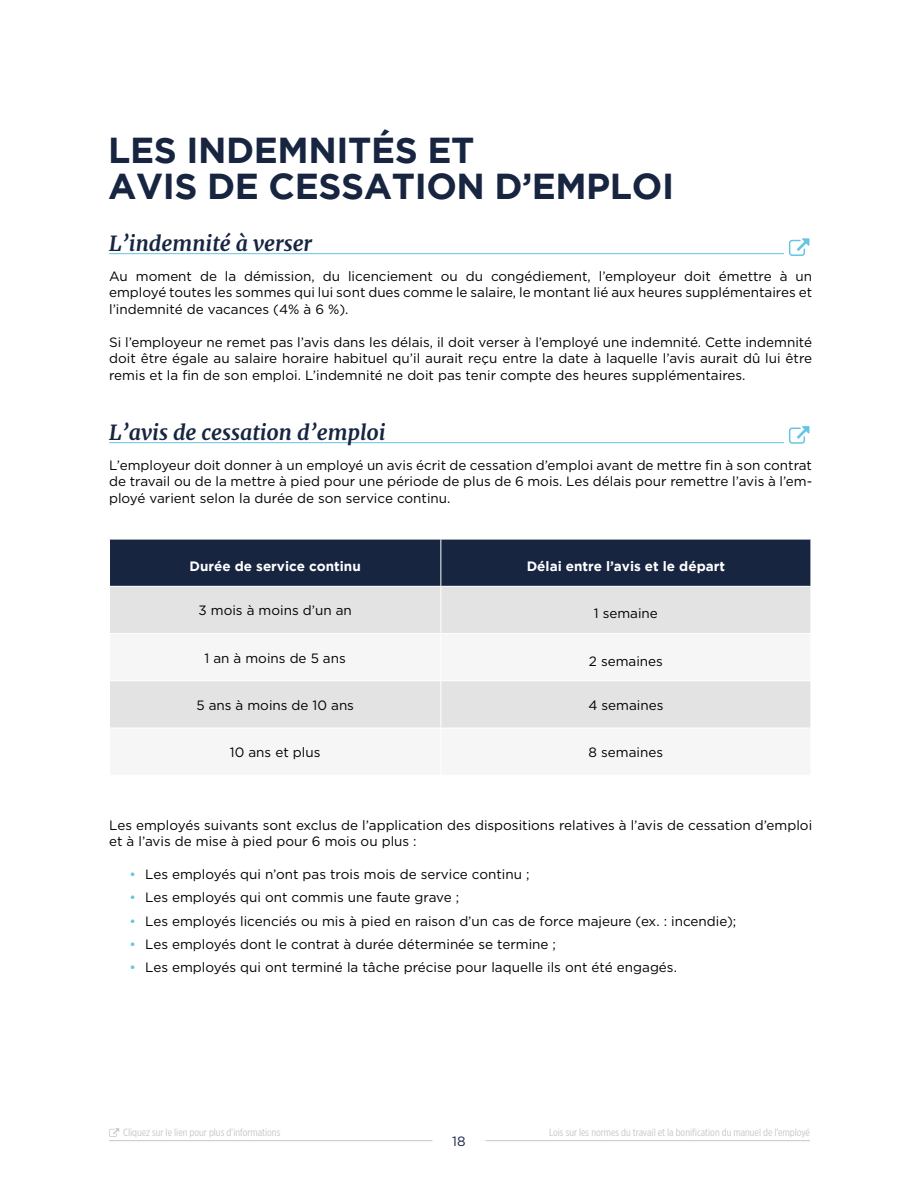
<style>
.page{position:relative;width:918px;height:1188px;background:#fff}
.page>*{position:absolute;margin:0;border:0;box-sizing:border-box;transform-origin:0 0}
.t1{font:700 36px/36px "Gotham";letter-spacing:-.01em;color:#172541}
.t2{font:italic 700 21px "Merriweather";color:#172541}
.t3{font:13.5px/16.5px "Gotham";color:#000;text-align:justify}
.t4{font:700 13.5px "Gotham";color:#fff}
.t5{font:13.5px "Gotham";color:#172541}
.t6{font:10.5px "Gotham X Narrow";color:#c6c6c6}
.s1{color:#64c5e2}
</style>
<div class="page">
<svg style="left:109px;top:1128px;width:10px;height:9px"></svg>
<hr style="left:109px;top:1140px;width:324px;height:1px;background:#c6c6c6">
<hr style="left:485px;top:1140px;width:325px;height:1px;background:#c6c6c6">
<hr style="left:109px;top:253px;width:675px;height:1px;background:#64c5e2">
<hr style="left:109px;top:442px;width:675px;height:1px;background:#64c5e2">
<div style="left:110px;top:540px;width:701px;height:46px;background:#172541"></div>
<div style="left:110px;top:587px;width:701px;height:46px;background:#e3e3e3"></div>
<div style="left:110px;top:682px;width:701px;height:46px;background:#e3e3e3"></div>
<hr style="left:440px;top:539px;width:1px;height:47px;background:#fff">
<hr style="left:441px;top:587px;width:1px;height:46px;background:#fff">
<hr style="left:441px;top:681px;width:1px;height:47px;background:#fff">
<svg style="left:789px;top:238px;width:20px;height:18px"></svg>
<svg style="left:789px;top:426px;width:20px;height:18px"></svg>
<h1 class="t1" style="left:108px;top:132px;width:567px">LES INDEMNITÉS ET<br>AVIS DE CESSATION D’EMPLOI</h1>
<h2 class="t2" style="left:109px;top:229px;width:205px">L’indemnité à verser</h2>
<p class="t3" style="left:109px;top:267px;width:705px">Au moment de la démission, du licenciement ou du congédiement, l’employeur doit émettre à un employé toutes les sommes qui lui sont dues comme le salaire, le montant lié aux heures supplémentaires et l’indemnité de vacances (4% à 6 %).</p>
<p class="t3" style="left:109px;top:333px;width:705px">Si l’employeur ne remet pas l’avis dans les délais, il doit verser à l’employé une indemnité. Cette indemnité doit être égale au salaire horaire habituel qu’il aurait reçu entre la date à laquelle l’avis aurait dû lui être remis et la fin de son emploi. L’indemnité ne doit pas tenir compte des heures supplémentaires.</p>
<h2 class="t2" style="left:109px;top:418px;width:278px">L’avis de cessation d’emploi</h2>
<p class="t3" style="left:109px;top:456px;width:705px">L’employeur doit donner à un employé un avis écrit de cessation d’emploi avant de mettre fin à son contrat de travail ou de la mettre à pied pour une période de plus de 6 mois. Les délais pour remettre l’avis à l’em&shy;ployé varient selon la durée de son service continu.</p>
<p class="t4" style="left:190px;top:558px;width:173px">Durée de service continu</p>
<p class="t4" style="left:527px;top:558px;width:200px">Délai entre l’avis et le départ</p>
<p class="t3" style="left:199px;top:602px;width:155px">3 mois à moins d’un an</p>
<p class="t3" style="left:594px;top:605px;width:66px">1 semaine</p>
<p class="t3" style="left:205px;top:649px;width:143px">1 an à moins de 5 ans</p>
<p class="t3" style="left:589px;top:652px;width:76px">2 semaines</p>
<p class="t3" style="left:196px;top:697px;width:159px">5 ans à moins de 10 ans</p>
<p class="t3" style="left:588px;top:697px;width:77px">4 semaines</p>
<p class="t3" style="left:230px;top:744px;width:92px">10 ans et plus</p>
<p class="t3" style="left:589px;top:744px;width:76px">8 semaines</p>
<p class="t3" style="left:109px;top:816px;width:705px">Les employés suivants sont exclus de l’application des dispositions relatives à l’avis de cessation d’emploi et à l’avis de mise à pied pour 6 mois ou plus :</p>
<p class="t3" style="left:129px;top:866px;width:402px"><span class="s1">•</span> Les employés qui n’ont pas trois mois de service continu ;</p>
<p class="t3" style="left:129px;top:889px;width:331px"><span class="s1">•</span> Les employés qui ont commis une faute grave ;</p>
<p class="t3" style="left:129px;top:912px;width:608px"><span class="s1">•</span> Les employés licenciés ou mis à pied en raison d’un cas de force majeure (ex. : incendie);</p>
<p class="t3" style="left:129px;top:936px;width:428px"><span class="s1">•</span> Les employés dont le contrat à durée déterminée se termine ;</p>
<p class="t3" style="left:129px;top:959px;width:549px"><span class="s1">•</span> Les employés qui ont terminé la tâche précise pour laquelle ils ont été engagés.</p>
<p class="t6" style="left:123px;top:1127px;width:159px">Cliquez sur le lien pour plus d’informations</p>
<p class="t6" style="left:549px;top:1127px;width:263px">Lois sur les normes du travail et la bonification du manuel de l’employé</p>
<p class="t5" style="left:452px;top:1132px;width:15px">18</p>
</div>
